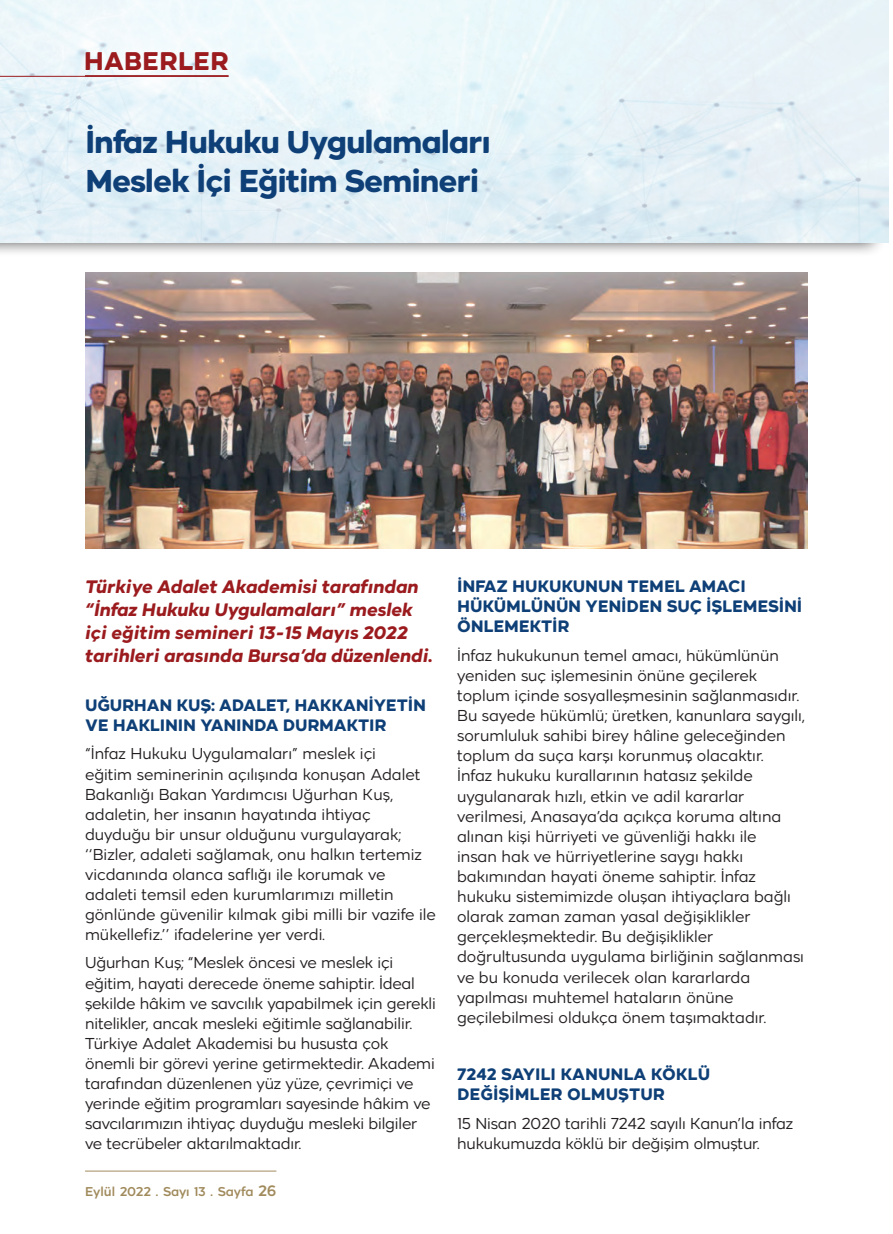
<style>
.page{position:relative;width:893px;height:1234px;background:#fff}
.page>*{position:absolute;margin:0;border:0;box-sizing:border-box;transform-origin:0 0}
.t1{font:700 31.5px/39px "TRT";letter-spacing:-.035em;color:#0e3f77}
.t2{font:700 25.5px "TRT";color:#9b1b1e}
.t3{font:italic 700 18px/23.1px "TRT";color:#9b1b1e}
.t4{font:700 16.5px/20.1px "TRT";letter-spacing:-.01em;color:#0e3f77}
.t5{font:15.75px/20.1px "TRT";color:#231f20}
.t6{font:500 12.75px "TRT";color:#a18b5d}
.s1{font-size:15px}
</style>
<div class="page">
<div style="left:0;top:0;width:886px;height:257px;background:#231f20;opacity:.75"></div>
<img style="left:0;top:0;width:889px;height:242px">
<hr style="left:85px;top:1170px;width:191px;height:1px;background:#a18b5d">
<hr style="left:0;top:76px;width:229px;height:1px;background:#9b1b1e">
<hr style="left:85px;top:75px;width:144px;height:2px;background:#9b1b1e">
<img style="left:85px;top:272px;width:723px;height:277px">
<h2 class="t2" style="left:84px;top:45px;width:146px">HABERLER</h2>
<h1 class="t1" style="left:85px;top:122px;width:407px">İnfaz Hukuku Uygulamaları<br>Meslek İçi Eğitim Semineri</h1>
<p class="t3" style="left:85px;top:575px;width:349px">Türkiye Adalet Akademisi tarafından “İnfaz Hukuku Uygulamaları” meslek içi eğitim semineri 13-15 Mayıs 2022 tarihleri arasında Bursa’da düzenlendi.</p>
<p class="t4" style="left:85px;top:695px;width:342px">UĞURHAN KUŞ: ADALET, HAKKANİYETİN<br>VE HAKLININ YANINDA DURMAKTIR</p>
<p class="t5" style="left:85px;top:743px;width:352px">“İnfaz Hukuku Uygulamaları” meslek içi<br>eğitim seminerinin açılışında konuşan Adalet Bakanlığı Bakan Yardımcısı Uğurhan Kuş, adaletin, her insanın hayatında ihtiyaç duyduğu bir unsur olduğunu vurgulayarak; ‘‘Bizler, adaleti sağlamak, onu halkın tertemiz vicdanında olanca saflığı ile korumak ve adaleti temsil eden kurumlarımızı milletin gönlünde güvenilir kılmak gibi milli bir vazife ile mükellefiz.’’ ifadelerine yer verdi.</p>
<p class="t5" style="left:85px;top:952px;width:352px">Uğurhan Kuş; “Meslek öncesi ve meslek içi eğitim, hayati derecede öneme sahiptir. İdeal şekilde hâkim ve savcılık yapabilmek için gerekli nitelikler, ancak mesleki eğitimle sağlanabilir.<br>Türkiye Adalet Akademisi bu hususta çok önemli bir görevi yerine getirmektedir. Akademi tarafından düzenlenen yüz yüze, çevrimiçi ve yerinde eğitim programları sayesinde hâkim ve savcılarımızın ihtiyaç duyduğu mesleki bilgiler ve tecrübeler aktarılmaktadır.</p>
<p class="t6" style="left:85px;top:1183px;width:193px">Eylül 2022 . Sayı 13 . Sayfa <span class="s1">26</span></p>
<p class="t4" style="left:457px;top:576px;width:347px">İNFAZ HUKUKUNUN TEMEL AMACI<br>HÜKÜMLÜNÜN YENİDEN SUÇ İŞLEMESİNİ<br>ÖNLEMEKTİR</p>
<p class="t5" style="left:457px;top:645px;width:349px">İnfaz hukukunun temel amacı, hükümlünün yeniden suç işlemesinin önüne geçilerek toplum içinde sosyalleşmesinin sağlanmasıdır.<br>Bu sayede hükümlü; üretken, kanunlara saygılı, sorumluluk sahibi birey hâline geleceğinden toplum da suça karşı korunmuş olacaktır.<br>İnfaz hukuku kurallarının hatasız şekilde uygulanarak hızlı, etkin ve adil kararlar verilmesi, Anasaya’da açıkça koruma altına alınan kişi hürriyeti ve güvenliği hakkı ile<br>insan hak ve hürriyetlerine saygı hakkı bakımından hayati öneme sahiptir. İnfaz hukuku sistemimizde oluşan ihtiyaçlara bağlı olarak zaman zaman yasal değişiklikler gerçekleşmektedir. Bu değişiklikler doğrultusunda uygulama birliğinin sağlanması ve bu konuda verilecek olan kararlarda yapılması muhtemel hataların önüne geçilebilmesi oldukça önem taşımaktadır.</p>
<p class="t4" style="left:457px;top:1063px;width:254px">7242 SAYILI KANUNLA KÖKLÜ<br>DEĞİŞİMLER OLMUŞTUR</p>
<p class="t5" style="left:457px;top:1112px;width:337px">15 Nisan 2020 tarihli 7242 sayılı Kanun’la infaz hukukumuzda köklü bir değişim olmuştur.</p>
</div>
